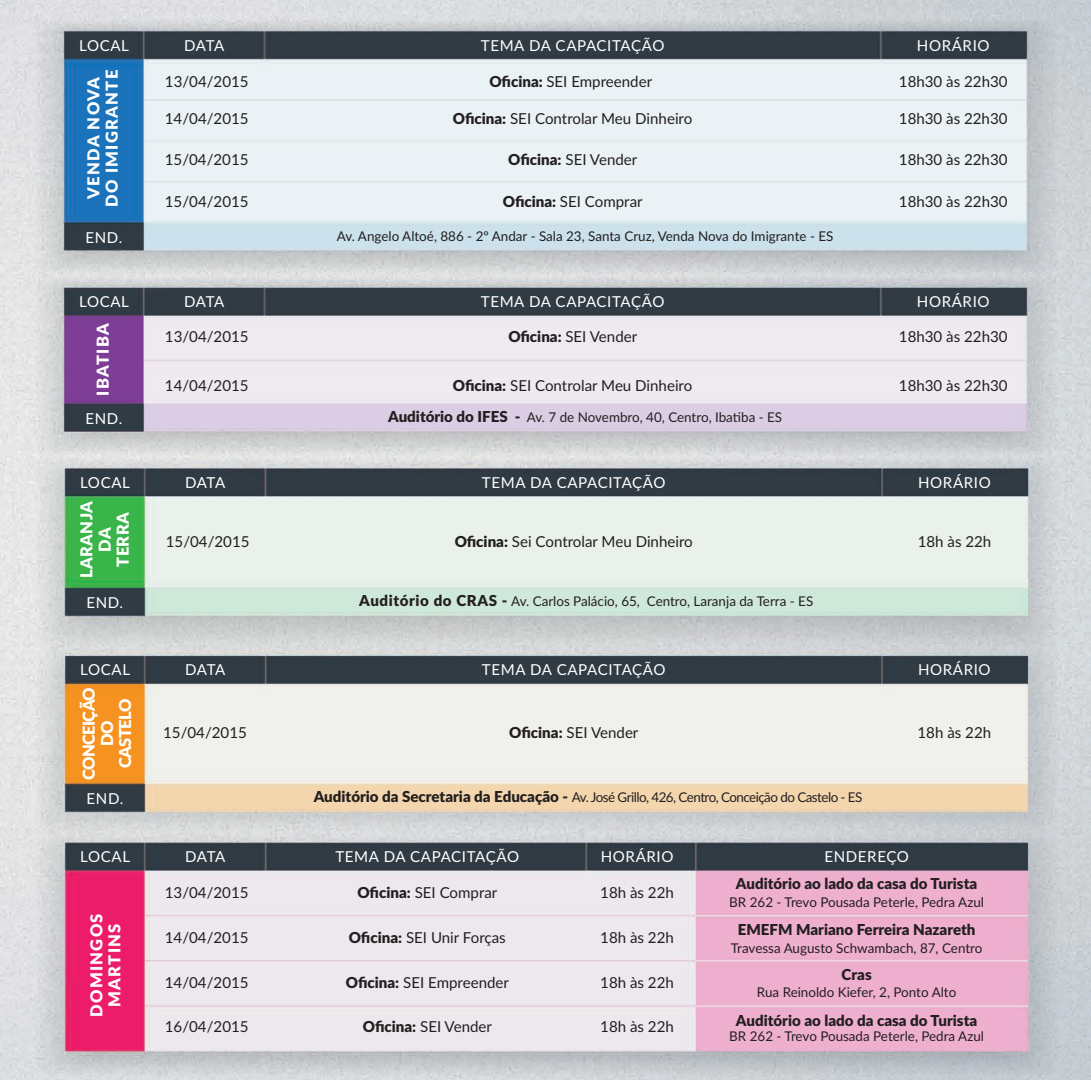
<style>
.page{position:relative;width:1091px;height:1080px;background:#fff}
.page>*{position:absolute;margin:0;border:0;box-sizing:border-box;transform-origin:0 0}
.t1{font:900 16.5px/18.1px "Lato";letter-spacing:.07em;color:#fff;text-align:center}
.t2{font:900 16.5px/18.1px "Lato";letter-spacing:-.04em;color:#fff;text-align:center}
.t3{font:900 16.5px/18.1px "Lato";letter-spacing:.01em;color:#fff;text-align:center}
.t4{font:15.15px "Lato";color:#231f20}
.t5{font:15.15px "Lato";letter-spacing:.04em;color:#fff}
.t6{font:900 15.15px "Lato";color:#231f20}
.t7{font:13.35px "Lato";color:#231f20}
.t8{font:13.35px "Lato";letter-spacing:-.04em;color:#231f20}
.s1{font-weight:900}
.s2{font-weight:900;font-size:15.15px}
</style>
<div class="page">
<img style="left:0;top:0;width:1091px;height:1080px">
<p class="t5" style="left:79px;top:35px;width:51px">LOCAL</p>
<p class="t1" style="left:84px;top:207px;width:139px;rotate:-90deg">VENDA NOVA<br>DO IMIGRANTE</p>
<p class="t5" style="left:85px;top:226px;width:38px">END.</p>
<p class="t5" style="left:79px;top:291px;width:51px">LOCAL</p>
<p class="t1" style="left:93px;top:396px;width:74px;rotate:-90deg">IBATIBA</p>
<p class="t5" style="left:85px;top:408px;width:38px">END.</p>
<p class="t5" style="left:80px;top:472px;width:51px">LOCAL</p>
<p class="t3" style="left:77px;top:578px;width:78px;rotate:-90deg">LARANJA<br>DA<br>TERRA</p>
<p class="t5" style="left:86px;top:591px;width:38px">END.</p>
<p class="t5" style="left:80px;top:659px;width:51px">LOCAL</p>
<p class="t2" style="left:79px;top:780px;width:94px;rotate:-90deg">CONCEIÇÃO<br>DO<br>CASTELO</p>
<p class="t5" style="left:87px;top:787px;width:38px">END.</p>
<p class="t5" style="left:184px;top:35px;width:42px">DATA</p>
<p class="t5" style="left:481px;top:35px;width:185px">TEMA DA CAPACITAÇÃO</p>
<p class="t5" style="left:917px;top:35px;width:74px">HORÁRIO</p>
<p class="t4" style="left:165px;top:71px;width:85px">13/04/2015</p>
<p class="t4" style="left:489px;top:71px;width:164px"><span class="s1">Oficina:</span> SEI Empreender</p>
<p class="t4" style="left:899px;top:71px;width:110px">18h30 às 22h30</p>
<p class="t4" style="left:165px;top:107px;width:85px">14/04/2015</p>
<p class="t4" style="left:453px;top:107px;width:241px"><span class="s1">Oficina:</span> SEI Controlar Meu Dinheiro</p>
<p class="t4" style="left:899px;top:107px;width:110px">18h30 às 22h30</p>
<p class="t4" style="left:165px;top:148px;width:85px">15/04/2015</p>
<p class="t4" style="left:508px;top:148px;width:131px"><span class="s1">Oficina:</span> SEI Vender</p>
<p class="t4" style="left:899px;top:148px;width:110px">18h30 às 22h30</p>
<p class="t4" style="left:165px;top:191px;width:85px">15/04/2015</p>
<p class="t4" style="left:503px;top:191px;width:141px"><span class="s1">Oficina:</span> SEI Comprar</p>
<p class="t4" style="left:899px;top:191px;width:110px">18h30 às 22h30</p>
<p class="t7" style="left:337px;top:227px;width:498px">Av. Angelo Altoé, 886 - 2º Andar - Sala 23, Santa Cruz, Venda Nova do Imigrante - ES</p>
<p class="t5" style="left:184px;top:291px;width:42px">DATA</p>
<p class="t5" style="left:481px;top:291px;width:185px">TEMA DA CAPACITAÇÃO</p>
<p class="t5" style="left:917px;top:291px;width:74px">HORÁRIO</p>
<p class="t4" style="left:165px;top:326px;width:85px">13/04/2015</p>
<p class="t4" style="left:508px;top:326px;width:130px"><span class="s1">Oficina:</span> SEI Vender</p>
<p class="t4" style="left:899px;top:326px;width:110px">18h30 às 22h30</p>
<p class="t4" style="left:165px;top:374px;width:85px">14/04/2015</p>
<p class="t4" style="left:453px;top:374px;width:241px"><span class="s1">Oficina:</span> SEI Controlar Meu Dinheiro</p>
<p class="t4" style="left:899px;top:374px;width:110px">18h30 às 22h30</p>
<p class="t7" style="left:388px;top:408px;width:395px"><span class="s2">Auditório do IFES -</span> Av. 7 de Novembro, 40, Centro, Ibatiba - ES</p>
<p class="t5" style="left:185px;top:472px;width:42px">DATA</p>
<p class="t5" style="left:482px;top:472px;width:185px">TEMA DA CAPACITAÇÃO</p>
<p class="t5" style="left:918px;top:472px;width:74px">HORÁRIO</p>
<p class="t4" style="left:166px;top:531px;width:85px">15/04/2015</p>
<p class="t4" style="left:455px;top:531px;width:240px"><span class="s1">Oficina:</span> Sei Controlar Meu Dinheiro</p>
<p class="t4" style="left:917px;top:531px;width:75px">18h às 22h</p>
<p class="t7" style="left:359px;top:592px;width:455px"><span class="s2">Auditório do CRAS -</span> Av. Carlos Palácio, 65, Centro, Laranja da Terra - ES</p>
<p class="t5" style="left:185px;top:659px;width:42px">DATA</p>
<p class="t5" style="left:482px;top:659px;width:185px">TEMA DA CAPACITAÇÃO</p>
<p class="t5" style="left:918px;top:659px;width:74px">HORÁRIO</p>
<p class="t4" style="left:163px;top:722px;width:85px">15/04/2015</p>
<p class="t4" style="left:509px;top:722px;width:131px"><span class="s1">Oficina:</span> SEI Vender</p>
<p class="t4" style="left:917px;top:722px;width:75px">18h às 22h</p>
<p class="t8" style="left:314px;top:788px;width:550px"><span class="s2">Auditório da Secretaria da Educação -</span> Av. José Grillo, 426, Centro, Conceição do Castelo - ES</p>
<p class="t5" style="left:80px;top:845px;width:51px">LOCAL</p>
<p class="t5" style="left:185px;top:845px;width:42px">DATA</p>
<p class="t5" style="left:335px;top:845px;width:185px">TEMA DA CAPACITAÇÃO</p>
<p class="t5" style="left:601px;top:845px;width:74px">HORÁRIO</p>
<p class="t5" style="left:824px;top:845px;width:86px">ENDEREÇO</p>
<p class="t4" style="left:165px;top:882px;width:85px">13/04/2015</p>
<p class="t4" style="left:357px;top:882px;width:141px"><span class="s1">Oficina:</span> SEI Comprar</p>
<p class="t4" style="left:600px;top:882px;width:75px">18h às 22h</p>
<p class="t4" style="left:165px;top:926px;width:85px">14/04/2015</p>
<p class="t4" style="left:349px;top:926px;width:159px"><span class="s1">Oficina:</span> SEI Unir Forças</p>
<p class="t4" style="left:600px;top:926px;width:75px">18h às 22h</p>
<p class="t6" style="left:736px;top:872px;width:243px">Auditório ao lado da casa do Turista</p>
<p class="t7" style="left:729px;top:893px;width:256px">BR 262 - Trevo Pousada Peterle, Pedra Azul</p>
<p class="t1" style="left:87px;top:1017px;width:105px;rotate:-90deg">DOMINGOS<br>MARTINS</p>
<p class="t6" style="left:738px;top:918px;width:239px">EMEFM Mariano Ferreira Nazareth</p>
<p class="t7" style="left:731px;top:939px;width:253px">Travessa Augusto Schwambach, 87, Centro</p>
<p class="t6" style="left:841px;top:963px;width:32px">Cras</p>
<p class="t7" style="left:757px;top:983px;width:201px">Rua Reinoldo Kiefer, 2, Ponto Alto</p>
<p class="t4" style="left:165px;top:971px;width:85px">14/04/2015</p>
<p class="t4" style="left:346px;top:971px;width:165px"><span class="s1">Oficina:</span> SEI Empreender</p>
<p class="t4" style="left:600px;top:971px;width:75px">18h às 22h</p>
<p class="t6" style="left:736px;top:1009px;width:243px">Auditório ao lado da casa do Turista</p>
<p class="t7" style="left:729px;top:1027px;width:256px">BR 262 - Trevo Pousada Peterle, Pedra Azul</p>
<p class="t4" style="left:165px;top:1015px;width:85px">16/04/2015</p>
<p class="t4" style="left:363px;top:1015px;width:131px"><span class="s1">Oficina:</span> SEI Vender</p>
<p class="t4" style="left:600px;top:1015px;width:75px">18h às 22h</p>
</div>
